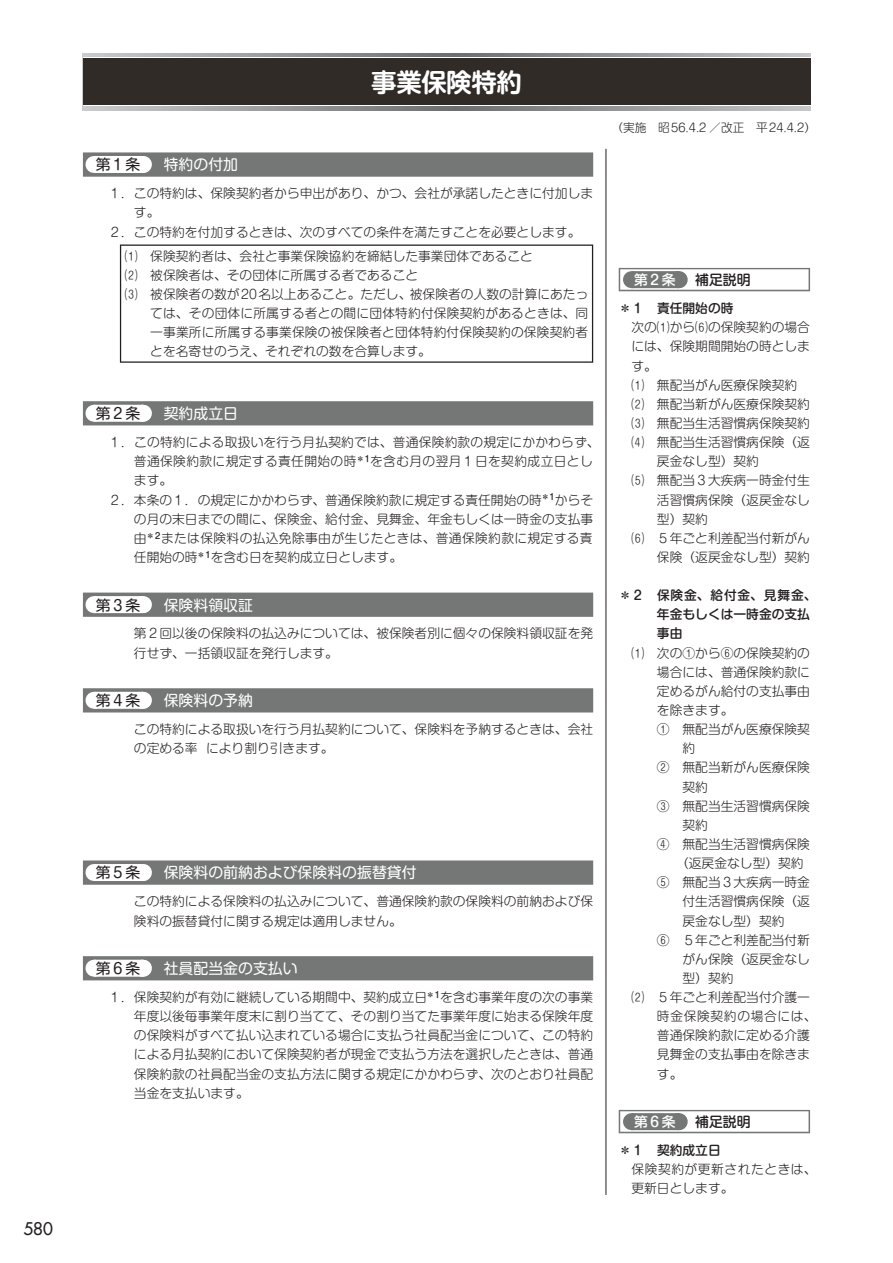
<style>
.page{position:relative;width:893px;height:1263px;background:#fff}
.page>*{position:absolute;margin:0;border:0;box-sizing:border-box;transform-origin:0 0}
.t1{font:25.5px "Shin M Go Pro De Bold 90 pv RKSJ H";letter-spacing:-.015em;color:#fff}
.t2{font:16.95px "Futura";color:#231f20}
.t3{font:14.85px "Shin M Go Pro Regular 90 pv RKSJ H";color:#fff}
.t4{font:14.85px "Shin M Go Pro Regular 90 pv RKSJ H";color:#231f20}
.t5{font:13.8px "Shin M Go Pro Medium 90 pv RKSJ H";color:#231f20}
.t6{font:13.8px "Shin M Go Pro Medium 90 pv RKSJ H";color:#fff}
.t7{font:12.75px/19.2px "Shin M Go Pro Light 90 pv RKSJ H";color:#231f20}
.t8{font:12.75px/19.2px "Shin M Go Pro Medium 90 pv RKSJ H";color:#231f20}
.t9{font:12.75px "Shin M Go Pro Light 90 pv RKSJ H";letter-spacing:.03em;color:#231f20}
.t10{font:12.75px "Shin M Go Pro Light 90 pv RKSJ H";letter-spacing:.025em;color:#231f20}
.t11{font:12.75px/19.2px "Shin M Go Pro Light 90 pv RKSJ H";letter-spacing:.04em;color:#231f20}
.t12{font:12.75px "Shin M Go Pro Light 90 pv RKSJ H";letter-spacing:.05em;color:#231f20}
.t13{font:11.7px "Shin M Go Pro Light 90 pv RKSJ H";color:#231f20}
</style>
<div class="page">
<hr style="left:606px;top:149px;width:1px;height:1046px;background:#231f20">
<svg style="left:83px;top:53px;width:727px;height:58px;background:#a3a5a7"></svg>
<svg style="left:83px;top:58px;width:727px;height:48px"></svg>
<div style="left:83px;top:59px;width:727px;height:46px;background:#302b27"></div>
<div style="left:83px;top:152px;width:510px;height:25px;background:#757676"></div>
<div style="left:94px;top:156px;width:48px;height:17px;background:#fff"></div>
<svg style="left:142px;top:156px;width:1px;height:17px"></svg>
<div style="left:83px;top:401px;width:510px;height:24px;background:#757676"></div>
<div style="left:94px;top:405px;width:48px;height:17px;background:#fff"></div>
<svg style="left:118px;top:405px;width:25px;height:17px"></svg>
<div style="left:83px;top:593px;width:510px;height:24px;background:#757676"></div>
<div style="left:94px;top:596px;width:48px;height:17px;background:#fff"></div>
<svg style="left:118px;top:596px;width:25px;height:17px"></svg>
<div style="left:83px;top:688px;width:510px;height:24px;background:#757676"></div>
<div style="left:94px;top:692px;width:48px;height:17px;background:#fff"></div>
<svg style="left:118px;top:692px;width:25px;height:17px"></svg>
<div style="left:83px;top:860px;width:510px;height:25px;background:#757676"></div>
<div style="left:94px;top:864px;width:48px;height:17px;background:#fff"></div>
<svg style="left:142px;top:864px;width:1px;height:17px"></svg>
<div style="left:83px;top:956px;width:510px;height:24px;background:#757676"></div>
<div style="left:94px;top:960px;width:48px;height:17px;background:#fff"></div>
<svg style="left:118px;top:960px;width:25px;height:17px"></svg>
<hr style="left:120px;top:244px;width:473px;height:2px;background:#231f20">
<hr style="left:120px;top:246px;width:1px;height:115px;background:#231f20">
<hr style="left:592px;top:246px;width:1px;height:115px;background:#231f20">
<hr style="left:120px;top:361px;width:473px;height:2px;background:#231f20">
<div style="left:619px;top:268px;width:191px;height:23px;background:#757676"></div>
<div style="left:620px;top:269px;width:189px;height:21px;background:#fff"></div>
<div style="left:631px;top:271px;width:47px;height:17px;background:#757676"></div>
<svg style="left:655px;top:271px;width:24px;height:17px"></svg>
<div style="left:619px;top:1110px;width:191px;height:23px;background:#757676"></div>
<div style="left:620px;top:1111px;width:189px;height:21px;background:#fff"></div>
<div style="left:631px;top:1113px;width:47px;height:17px;background:#757676"></div>
<svg style="left:655px;top:1113px;width:24px;height:17px"></svg>
<h2 class="t2" style="left:23px;top:1221px;width:31px">580</h2>
<h1 class="t1" style="left:371px;top:72px;width:152px">事業保険特約</h1>
<p class="t4" style="left:96px;top:159px;width:46px">第１条</p>
<p class="t3" style="left:164px;top:159px;width:76px">特約の付加</p>
<p class="t7" style="left:108px;top:186px;width:486px">１．この特約は、保険契約者から申出があり、かつ、会社が承諾したときに付加しま</p>
<p class="t7" style="left:134px;top:205px;width:27px">す。</p>
<p class="t7" style="left:108px;top:224px;width:473px">２．この特約を付加するときは、次のすべての条件を満たすことを必要とします。</p>
<p class="t7" style="left:125px;top:248px;width:410px">⑴ 保険契約者は、会社と事業保険協約を締結した事業団体であること</p>
<p class="t7" style="left:125px;top:267px;width:295px">⑵ 被保険者は、その団体に所属する者であること</p>
<p class="t7" style="left:125px;top:286px;width:465px">⑶ 被保険者の数が20名以上あること。ただし、被保険者の人数の計算にあたっ</p>
<p class="t7" style="left:150px;top:305px;width:440px">ては、その団体に所属する者との間に団体特約付保険契約があるときは、同</p>
<p class="t7" style="left:150px;top:324px;width:439px">一事業所に所属する事業保険の被保険者と団体特約付保険契約の保険契約者</p>
<p class="t7" style="left:150px;top:344px;width:282px">とを名寄せのうえ、それぞれの数を合算します。</p>
<p class="t4" style="left:96px;top:408px;width:46px">第２条</p>
<p class="t3" style="left:164px;top:408px;width:76px">契約成立日</p>
<p class="t7" style="left:108px;top:434px;width:493px">１．この特約による取扱いを行う月払契約では、普通保険約款の規定にかかわらず、</p>
<p class="t9" style="left:134px;top:457px;width:460px">普通保険約款に規定する責任開始の時<sup>＊１</sup>を含む月の翌月１日を契約成立日とし</p>
<p class="t7" style="left:134px;top:473px;width:40px">ます。</p>
<p class="t7" style="left:108px;top:492px;width:486px">２．本条の１．の規定にかかわらず、普通保険約款に規定する責任開始の時<sup>＊１</sup>からそ</p>
<p class="t7" style="left:134px;top:511px;width:461px">の月の末日までの間に、保険金、給付金、見舞金、年金もしくは一時金の支払事</p>
<p class="t10" style="left:134px;top:533px;width:460px">由<sup>＊２</sup>または保険料の払込免除事由が生じたときは、普通保険約款に規定する責</p>
<p class="t7" style="left:134px;top:549px;width:270px">任開始の時<sup>＊１</sup>を含む日を契約成立日とします。</p>
<p class="t4" style="left:96px;top:599px;width:46px">第３条</p>
<p class="t3" style="left:164px;top:599px;width:91px">保険料領収証</p>
<p class="t7" style="left:134px;top:626px;width:461px">第２回以後の保険料の払込みについては、被保険者別に個々の保険料領収証を発行せず、一括領収証を発行します。</p>
<p class="t4" style="left:96px;top:695px;width:46px">第４条</p>
<p class="t3" style="left:164px;top:695px;width:91px">保険料の予納</p>
<p class="t7" style="left:134px;top:721px;width:461px">この特約による取扱いを行う月払契約について、保険料を予納するときは、会社の定める率 により割り引きます。</p>
<p class="t4" style="left:96px;top:867px;width:46px">第５条</p>
<p class="t3" style="left:164px;top:867px;width:254px">保険料の前納および保険料の振替貸付</p>
<p class="t7" style="left:134px;top:894px;width:461px">この特約による保険料の払込みについて、普通保険約款の保険料の前納および保険料の振替貸付に関する規定は適用しません。</p>
<p class="t4" style="left:96px;top:963px;width:46px">第６条</p>
<p class="t3" style="left:164px;top:963px;width:135px">社員配当金の支払い</p>
<p class="t7" style="left:134px;top:989px;width:461px;text-align:justify;text-indent:-26px">１．保険契約が有効に継続している期間中、契約成立日<sup>＊１</sup>を含む事業年度の次の事業年度以後毎事業年度末に割り当てて、その割り当てた事業年度に始まる保険年度の保険料がすべて払い込まれている場合に支払う社員配当金について、この特約による月払契約において保険契約者が現金で支払う方法を選択したときは、普通保険約款の社員配当金の支払方法に関する規定にかかわらず、次のとおり社員配当金を支払います。</p>
<p class="t13" style="left:611px;top:123px;width:206px">（実施　昭56.4.2 ／改正　平24.4.2）</p>
<p class="t6" style="left:634px;top:274px;width:43px">第２条</p>
<p class="t5" style="left:695px;top:274px;width:57px">補足説明</p>
<p class="t8" style="left:619px;top:300px;width:116px">＊１ 責任開始の時</p>
<p class="t7" style="left:631px;top:320px;width:180px">次の⑴から⑹の保険契約の場合</p>
<p class="t7" style="left:631px;top:339px;width:180px">には、保険期間開始の時としま</p>
<p class="t7" style="left:631px;top:358px;width:27px">す。</p>
<p class="t7" style="left:631px;top:377px;width:167px">⑴ 無配当がん医療保険契約</p>
<p class="t7" style="left:631px;top:396px;width:180px">⑵ 無配当新がん医療保険契約</p>
<p class="t7" style="left:631px;top:415px;width:180px">⑶ 無配当生活習慣病保険契約</p>
<p class="t7" style="left:631px;top:434px;width:180px">⑷ 無配当生活習慣病保険（返</p>
<p class="t7" style="left:657px;top:454px;width:104px">戻金なし型）契約</p>
<p class="t7" style="left:631px;top:473px;width:180px">⑸ 無配当３大疾病一時金付生</p>
<p class="t7" style="left:657px;top:492px;width:155px">活習慣病保険（返戻金なし</p>
<p class="t7" style="left:657px;top:511px;width:53px">型）契約</p>
<p class="t7" style="left:631px;top:530px;width:180px">⑹ ５年ごと利差配当付新がん</p>
<p class="t7" style="left:657px;top:549px;width:155px">保険（返戻金なし型）契約</p>
<p class="t8" style="left:657px;top:587px;width:161px;text-indent:-38px">＊２ 保険金、給付金、見舞金、年金もしくは一時金の支払事由</p>
<p class="t7" style="left:631px;top:645px;width:180px">⑴ 次の①から⑥の保険契約の</p>
<p class="t7" style="left:657px;top:664px;width:155px">場合には、普通保険約款に</p>
<p class="t7" style="left:657px;top:683px;width:155px">定めるがん給付の支払事由</p>
<p class="t7" style="left:657px;top:702px;width:78px">を除きます。</p>
<p class="t7" style="left:657px;top:721px;width:155px">① 無配当がん医療保険契</p>
<p class="t7" style="left:682px;top:741px;width:14px">約</p>
<p class="t7" style="left:657px;top:760px;width:155px">② 無配当新がん医療保険</p>
<p class="t7" style="left:682px;top:779px;width:27px">契約</p>
<p class="t7" style="left:657px;top:798px;width:155px">③ 無配当生活習慣病保険</p>
<p class="t7" style="left:682px;top:817px;width:27px">契約</p>
<p class="t7" style="left:657px;top:836px;width:155px">④ 無配当生活習慣病保険</p>
<p class="t7" style="left:676px;top:855px;width:129px">（返戻金なし型）契約</p>
<p class="t7" style="left:657px;top:874px;width:155px">⑤ 無配当３大疾病一時金</p>
<p class="t7" style="left:682px;top:894px;width:129px">付生活習慣病保険（返</p>
<p class="t7" style="left:682px;top:913px;width:104px">戻金なし型）契約</p>
<p class="t7" style="left:657px;top:932px;width:155px">⑥ ５年ごと利差配当付新</p>
<p class="t7" style="left:682px;top:951px;width:129px">がん保険（返戻金なし</p>
<p class="t7" style="left:682px;top:970px;width:53px">型）契約</p>
<p class="t7" style="left:631px;top:989px;width:180px">⑵ ５年ごと利差配当付介護一</p>
<p class="t12" style="left:657px;top:1011px;width:161px">時金保険契約の場合には、</p>
<p class="t7" style="left:657px;top:1028px;width:155px">普通保険約款に定める介護</p>
<p class="t7" style="left:657px;top:1047px;width:155px">見舞金の支払事由を除きま</p>
<p class="t7" style="left:657px;top:1066px;width:27px">す。</p>
<p class="t6" style="left:634px;top:1116px;width:43px">第６条</p>
<p class="t5" style="left:695px;top:1116px;width:57px">補足説明</p>
<p class="t8" style="left:619px;top:1142px;width:104px">＊１ 契約成立日</p>
<p class="t11" style="left:631px;top:1161px;width:187px">保険契約が更新されたときは、更新日とします。</p>
</div>
